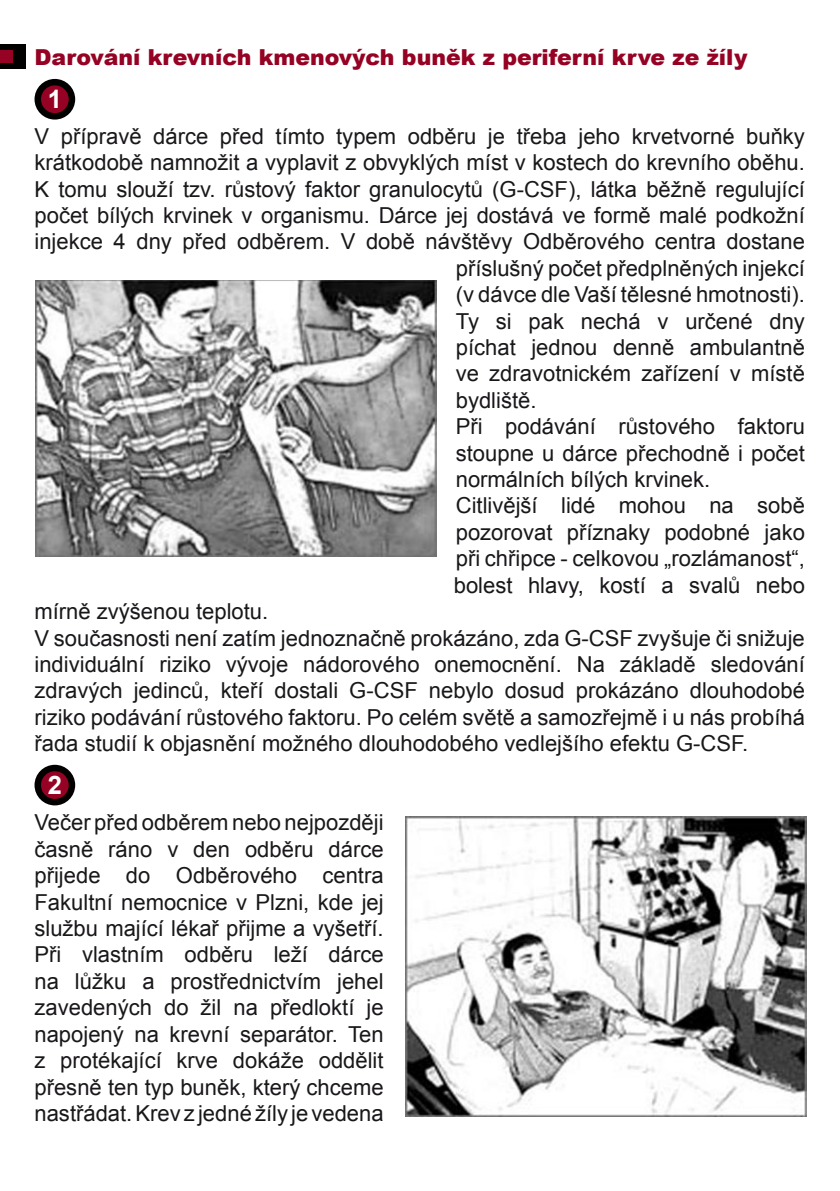
<style>
.page{position:relative;width:840px;height:1191px;background:#fff}
.page>*{position:absolute;margin:0;border:0;box-sizing:border-box;transform-origin:0 0}
.t1{font:700 25.4px "Arial";color:#fff}
.t2{font:22px/26.4px "Arial";color:#1a171b;text-align:justify}
.t3{font:900 22px "Arial";color:#950223}
</style>
<div class="page">
<img style="left:36px;top:281px;width:400px;height:276px">
<img style="left:405px;top:816px;width:401px;height:300px">
<div style="left:34px;top:79px;width:41px;height:41px;background:#020100;border-radius:50%"></div>
<div style="left:41px;top:85px;width:28px;height:28px;background:#950223;border-radius:50%"></div>
<div style="left:34px;top:765px;width:41px;height:40px;background:#020100;border-radius:50%"></div>
<div style="left:41px;top:771px;width:28px;height:28px;background:#950223;border-radius:50%"></div>
<div style="left:0;top:45px;width:26px;height:24px;background:#020100"></div>
<div style="left:0;top:50px;width:12px;height:13px;background:#950223"></div>
<p class="t3" style="left:34px;top:41px;width:714px">Darování krevních kmenových buněk z periferní krve ze žíly</p>
<p class="t1" style="left:48px;top:83px;width:16px">1</p>
<p class="t2" style="left:34px;top:123px;width:771px">V přípravě dárce před tímto typem odběru je třeba jeho krvetvorné buňky</p>
<p class="t2" style="left:34px;top:149px;width:771px">krátkodobě namnožit a vyplavit z obvyklých míst v kostech do krevního oběhu.</p>
<p class="t2" style="left:34px;top:176px;width:771px">K tomu slouží tzv. růstový faktor granulocytů (G-CSF), látka běžně regulující</p>
<p class="t2" style="left:34px;top:202px;width:771px">počet bílých krvinek v organismu. Dárce jej dostává ve formě malé podkožní</p>
<p class="t2" style="left:34px;top:229px;width:771px">injekce 4 dny před odběrem. V době návštěvy Odběrového centra dostane</p>
<p class="t2" style="left:455px;top:255px;width:350px">příslušný počet předplněných injekcí</p>
<p class="t2" style="left:455px;top:281px;width:350px">(v dávce dle Vaší tělesné hmotnosti).</p>
<p class="t2" style="left:455px;top:308px;width:350px">Ty si pak nechá v určené dny</p>
<p class="t2" style="left:455px;top:334px;width:350px">píchat jednou denně ambulantně</p>
<p class="t2" style="left:455px;top:361px;width:350px">ve zdravotnickém zařízení v místě</p>
<p class="t2" style="left:455px;top:387px;width:82px">bydliště.</p>
<p class="t2" style="left:455px;top:413px;width:350px">Při podávání růstového faktoru</p>
<p class="t2" style="left:455px;top:440px;width:350px">stoupne u dárce přechodně i počet</p>
<p class="t2" style="left:455px;top:466px;width:256px">normálních bílých krvinek.</p>
<p class="t2" style="left:455px;top:493px;width:350px">Citlivější lidé mohou na sobě</p>
<p class="t2" style="left:455px;top:519px;width:350px">pozorovat příznaky podobné jako</p>
<p class="t2" style="left:455px;top:545px;width:350px">při chřipce - celkovou „rozlámanost“,</p>
<p class="t2" style="left:453px;top:572px;width:352px">bolest hlavy, kostí a svalů nebo</p>
<p class="t2" style="left:34px;top:598px;width:235px">mírně zvýšenou teplotu.</p>
<p class="t2" style="left:34px;top:625px;width:771px">V současnosti není zatím jednoznačně prokázáno, zda G-CSF zvyšuje či snižuje</p>
<p class="t2" style="left:34px;top:651px;width:771px">individuální riziko vývoje nádorového onemocnění. Na základě sledování</p>
<p class="t2" style="left:34px;top:677px;width:771px">zdravých jedinců, kteří dostali G-CSF nebylo dosud prokázáno dlouhodobé</p>
<p class="t2" style="left:34px;top:704px;width:771px">riziko podávání růstového faktoru. Po celém světě a samozřejmě i u nás probíhá</p>
<p class="t2" style="left:34px;top:730px;width:715px">řada studií k objasnění možného dlouhodobého vedlejšího efektu G-CSF.</p>
<p class="t1" style="left:48px;top:768px;width:16px">2</p>
<p class="t2" style="left:34px;top:809px;width:350px">Večer před odběrem nebo nejpozději časně ráno v den odběru dárce přijede do Odběrového centra Fakultní nemocnice v Plzni, kde jej službu mající lékař přijme a vyšetří.<br>Při vlastním odběru leží dárce na lůžku a prostřednictvím jehel zavedených do žil na předloktí je napojený na krevní separátor. Ten z protékající krve dokáže oddělit přesně ten typ buněk, který chceme nastřádat. Krev z jedné žíly je vedena</p>
</div>
